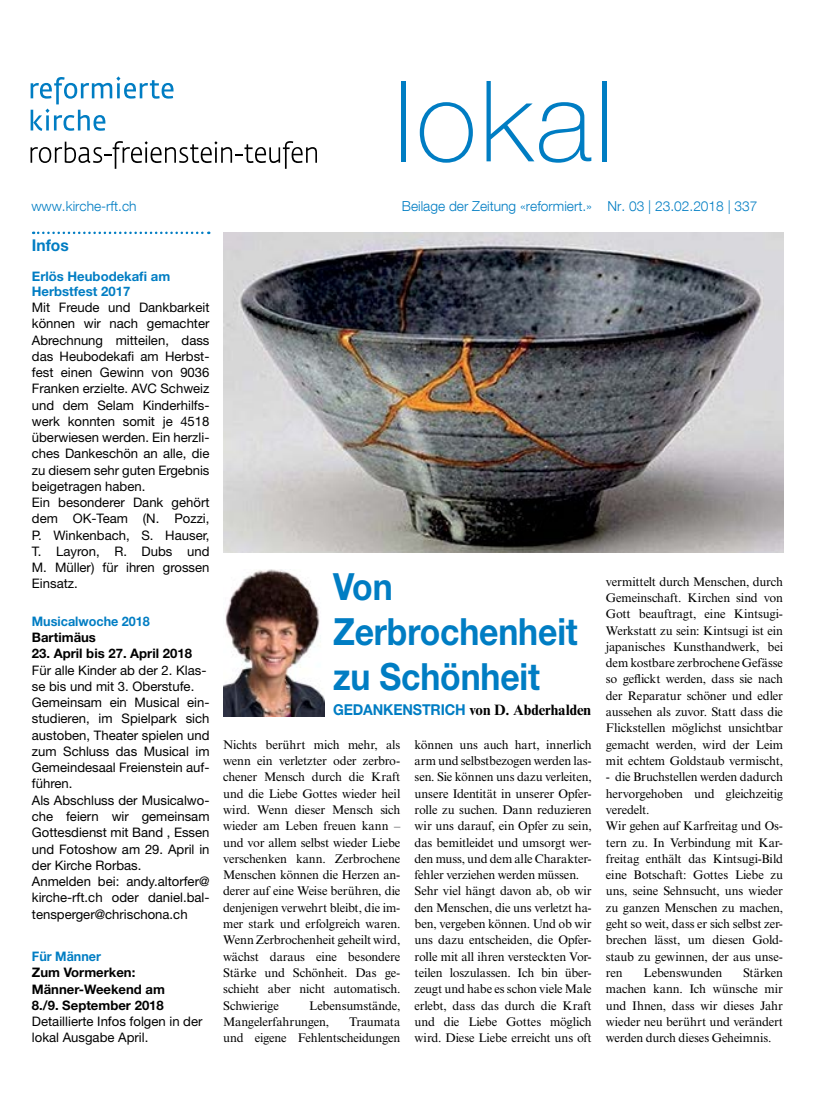
<style>
.page{position:relative;width:815px;height:1106px;background:#fff}
.page>*{position:absolute;margin:0;border:0;box-sizing:border-box;transform-origin:0 0}
.t1{font:100 112.5px "Helvetica Neue LT Pro";letter-spacing:.03em;color:#007dc3}
.t2{font:700 37.5px/45px "Helvetica Neue LT Pro";letter-spacing:-.005em;color:#007dc3;scale:.9 1}
.t3{font:700 16.25px "Helvetica Neue LT Pro";color:#007dc3;scale:.96 1}
.t4{font:700 15px "Times NRMT Pro";letter-spacing:-.005em;color:#000}
.t5{font:300 13.75px "Helvetica Neue LT Com";color:#007dc3}
.t6{font:13.12px/16.2px "Helvetica Neue LT Pro";color:#000}
.t7{font:700 13.12px/16.2px "Helvetica Neue LT Pro";color:#000}
.t8{font:700 13.12px/15px "Helvetica Neue LT Pro";color:#007dc3}
.t9{font:700 13.12px "Helvetica Neue LT Pro";color:#007dc3;scale:.96 1}
.t10{font:12.5px/16.2px "Times NRMT Pro";letter-spacing:-.015em;color:#000;text-align:justify}
.s1{font-family:"Helvetica Neue LT Pro";color:#007dc3}
</style>
<div class="page">
<img style="left:223px;top:232px;width:560px;height:321px">
<img style="left:223px;top:569px;width:102px;height:147px">
<svg style="left:31px;top:76px;width:143px;height:55px"></svg>
<svg style="left:31px;top:141px;width:286px;height:28px"></svg>
<svg style="left:33px;top:231px;width:176px;height:3px"></svg>
<h1 class="t1" style="left:394px;top:55px;width:222px">lokal</h1>
<p class="t5" style="left:31px;top:197px;width:107px">www.kirche-rft.ch</p>
<h3 class="t3" style="left:32px;top:235px;width:40px">Infos</h3>
<p class="t8" style="left:32px;top:268px;width:140px">Erlös Heubodekafi am<br>Herbstfest 2017</p>
<p class="t6" style="left:32px;top:299px;width:179px">Mit Freude und Dankbarkeit können wir nach gemachter<br>Abrechnung mitteilen, dass das Heubodekafi am Herbst&shy;fest einen Gewinn von 9036<br>Franken erzielte. AVC Schweiz und dem Selam Kinderhilfs&shy;werk konnten somit je 4518 überwiesen werden. Ein herzli&shy;ches Dankeschön an alle, die zu diesem sehr guten Ergebnis beigetragen haben.<br>Ein besonderer Dank gehört dem OK-Team (N. Pozzi,<br>P. Winkenbach, S. Hauser,<br>T. Layron, R. Dubs und<br>M. Müller) für ihren grossen<br>Einsatz.</p>
<p class="t9" style="left:32px;top:613px;width:124px">Musicalwoche 2018</p>
<p class="t7" style="left:32px;top:629px;width:66px">Bartimäus</p>
<p class="t7" style="left:32px;top:645px;width:162px">23. April bis 27. April 2018</p>
<p class="t6" style="left:32px;top:661px;width:179px">Für alle Kinder ab der 2. Klas&shy;se bis und mit 3. Oberstufe.<br>Gemeinsam ein Musical ein&shy;studieren, im Spielpark sich austoben, Theater spielen und zum Schluss das Musical im<br>Gemeindesaal Freienstein auf&shy;führen.<br>Als Abschluss der Musicalwo&shy;che feiern wir gemeinsam<br>Gottesdienst mit Band , Essen und Fotoshow am 29. April in der Kirche Rorbas.<br>Anmelden bei: andy.altorfer@ kirche-rft.ch oder daniel.bal&shy;tensperger@chrischona.ch</p>
<p class="t9" style="left:32px;top:948px;width:73px">Für Männer</p>
<p class="t7" style="left:32px;top:964px;width:135px">Zum Vormerken:<br>Männer-Weekend am<br>8./9. September 2018</p>
<p class="t6" style="left:32px;top:1013px;width:172px">Detaillierte Infos folgen in der lokal Ausgabe April.</p>
<p class="t5" style="left:402px;top:197px;width:357px">Beilage der Zeitung «reformiert.» Nr. 03 | 23.02.2018 | 337</p>
<h2 class="t2" style="left:333px;top:562px;width:273px">Von<br>Zerbrochenheit zu Schönheit</h2>
<p class="t4" style="left:333px;top:700px;width:260px"><span class="s1">GEDANKENSTRICH</span> von D. Abderhalden</p>
<p class="t10" style="left:415px;top:737px;width:179px;text-align:left">können uns auch hart, innerlich arm und selbstbezogen werden las&shy;sen. Sie können uns dazu verleiten, unsere Identität in unserer Opfer&shy;rolle zu suchen. Dann reduzieren wir uns darauf, ein Opfer zu sein, das bemitleidet und umsorgt wer&shy;den muss, und dem alle Charakter&shy;fehler verziehen werden müssen.<br>Sehr viel hängt davon ab, ob wir den Menschen, die uns verletzt ha&shy;ben, vergeben können. Und ob wir uns dazu entscheiden, die Opfer&shy;rolle mit all ihren versteckten Vor&shy;teilen loszulassen. Ich bin über&shy;zeugt und habe es schon viele Male erlebt, dass das durch die Kraft und die Liebe Gottes möglich wird. Diese Liebe erreicht uns oft</p>
<p class="t10" style="left:223px;top:737px;width:179px">Nichts berührt mich mehr, als wenn ein verletzter oder zerbro&shy;chener Mensch durch die Kraft und die Liebe Gottes wieder heil wird. Wenn dieser Mensch sich wieder am Leben freuen kann – und vor allem selbst wieder Liebe verschenken kann. Zerbrochene Menschen können die Herzen an&shy;derer auf eine Weise berühren, die denjenigen verwehrt bleibt, die im&shy;mer stark und erfolgreich waren.<br>Wenn Zerbrochenheit geheilt wird, wächst daraus eine besondere Stärke und Schönheit. Das ge&shy;schieht aber nicht automatisch.<br>Schwierige</p>
<p class="t10" style="left:223px;top:997px;width:179px;text-indent:86px">Lebensumstände,<br>Mangelerfahrungen,</p>
<p class="t10" style="left:223px;top:1014px;width:179px;text-align:right">Traumata<br>und eigene Fehlentscheidungen</p>
<p class="t10" style="left:606px;top:574px;width:179px">vermittelt durch Menschen, durch Gemeinschaft. Kirchen sind von Gott beauftragt, eine Kintsugi-Werkstatt zu sein: Kintsugi ist ein japanisches Kunsthandwerk, bei dem kostbare zerbrochene Gefässe so geflickt werden, dass sie nach der Reparatur schöner und edler aussehen als zuvor. Statt dass die Flickstellen möglichst unsichtbar gemacht werden, wird der Leim mit echtem Goldstaub vermischt,</p>
<p class="t10" style="left:606px;top:769px;width:179px;text-align:left">- die Bruchstellen werden dadurch hervorgehoben und gleichzeitig veredelt.<br>Wir gehen auf Karfreitag und Os&shy;tern zu. In Verbindung mit Kar&shy;freitag enthält das Kintsugi-Bild eine Botschaft: Gottes Liebe zu uns, seine Sehnsucht, uns wieder zu ganzen Menschen zu machen, geht so weit, dass er sich selbst zer&shy;brechen lässt, um diesen Gold&shy;staub zu gewinnen, der aus unse&shy;ren</p>
<p class="t10" style="left:606px;top:965px;width:179px;text-indent:137px">Stärken machen kann. Ich wünsche mir und Ihnen, dass wir dieses Jahr wieder neu berührt und verändert werden durch dieses Geheimnis.</p>
<p class="t10" style="left:643px;top:965px;width:80px">Lebenswunden</p>
</div>
